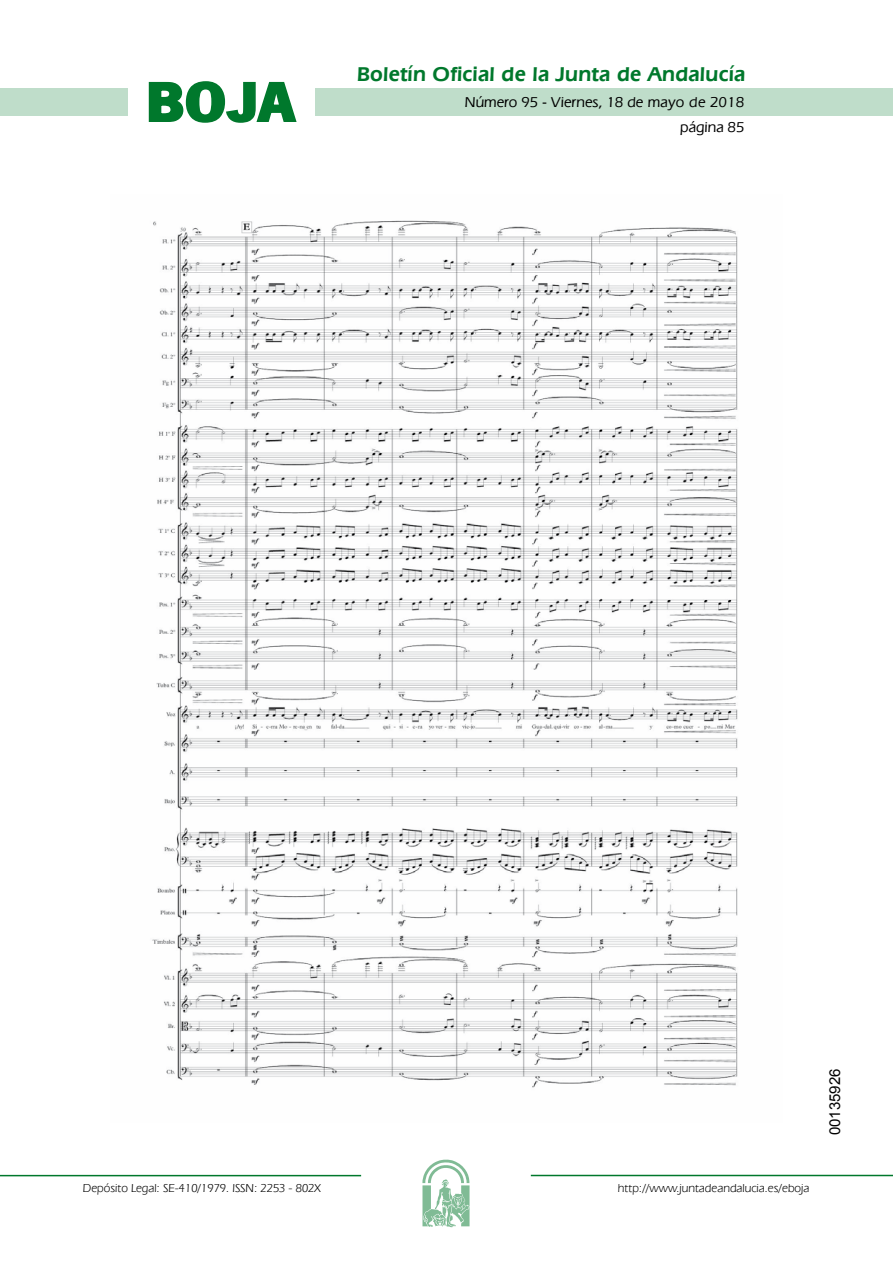
<style>
.page{position:relative;width:893px;height:1263px;background:#fff}
.page>*{position:absolute;margin:0;border:0;box-sizing:border-box;transform-origin:0 0}
.t1{font:700 57.75px "News Got T";color:#00782c;scale:1.14 1}
.t2{font:600 21px "Eras IT Cby BT";letter-spacing:.01em;color:#00782c}
.t3{font:500 15px/24.5px "Eras IT Cby BT";color:#000;text-align:right}
.t4{font:15px "Arial";color:#000}
.t5{font:12px "Eras IT Cby BT";color:#000}
</style>
<div class="page">
<div style="left:315px;top:88px;width:577px;height:28px;background:#bfddca"></div>
<div style="left:0;top:88px;width:128px;height:28px;background:#bfddca"></div>
<hr style="left:0;top:1175px;width:361px;height:1px;background:#00782c">
<svg style="left:422px;top:1159px;width:47px;height:68px"></svg>
<hr style="left:531px;top:1175px;width:361px;height:1px;background:#00782c">
<svg style="left:148px;top:81px;width:149px;height:42px"></svg>
<img style="left:152px;top:220px;width:586px;height:868px">
<h1 class="t1" style="left:145px;top:68px;width:133px">BOJA</h1>
<h2 class="t2" style="left:357px;top:62px;width:390px">Boletín Oficial de la Junta de Andalucía</h2>
<p class="t3" style="left:465px;top:90px;width:281px">Número 95 - Viernes, 18 de mayo de 2018 página 85</p>
<p class="t5" style="left:83px;top:1181px;width:239px">Depósito Legal: SE-410/1979. ISSN: 2253 - 802X</p>
<p class="t5" style="left:618px;top:1181px;width:193px">http://www.juntadeandalucia.es/eboja</p>
<p class="t4" style="left:825px;top:1135px;width:68px;rotate:-90deg">00135926</p>
</div>
